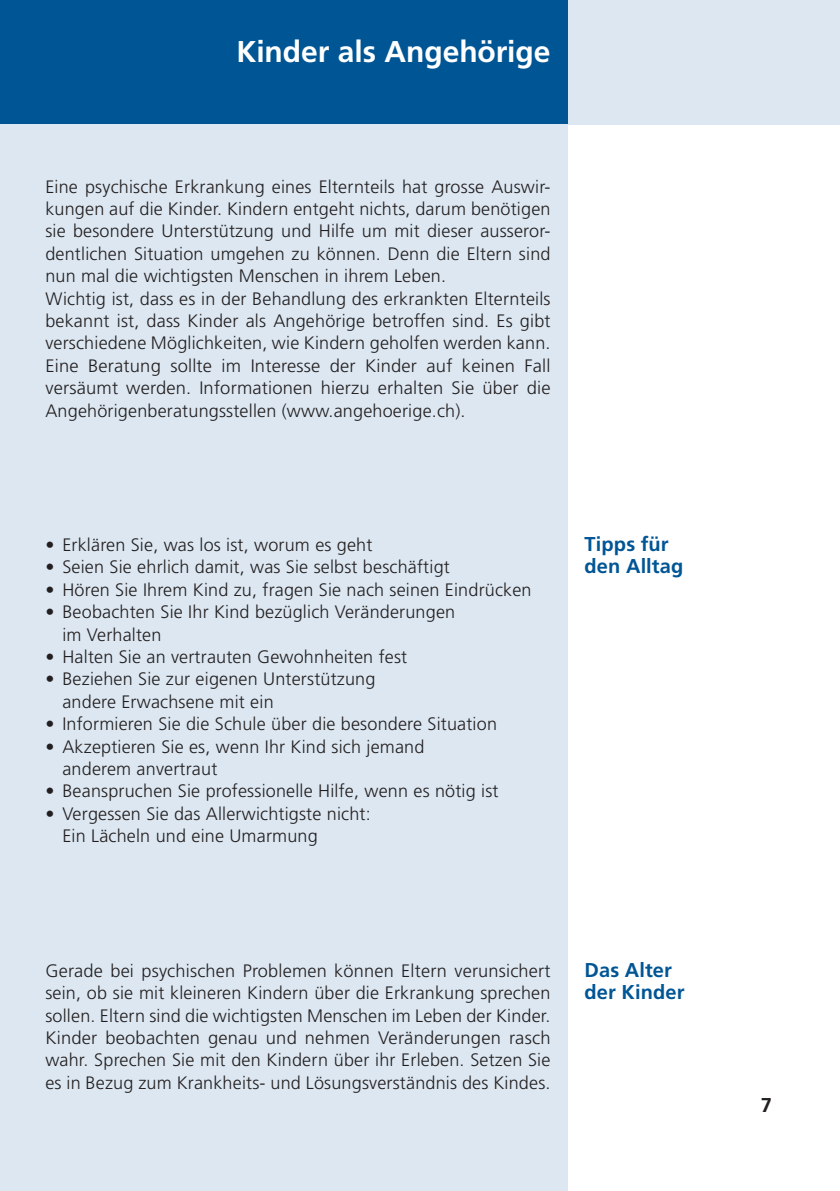
<style>
.page{position:relative;width:840px;height:1191px;background:#fff}
.page>*{position:absolute;margin:0;border:0;box-sizing:border-box;transform-origin:0 0}
.t1{font:700 30px "Frutiger LT Std";color:#fff}
.t2{font:700 20px/22.4px "Frutiger LT Std";letter-spacing:.005em;color:#005595}
.t3{font:700 20px "Frutiger LT Std";color:#231f20}
.t4{font:300 18px/22.4px "Frutiger LT Std";letter-spacing:.01em;color:#231f20}
</style>
<div class="page">
<div style="left:566px;top:0;width:273px;height:125px;background:#dce7f1"></div>
<div style="left:0;top:0;width:567px;height:125px;background:#005595"></div>
<div style="left:0;top:125px;width:567px;height:1066px;background:#dce7f1"></div>
<h1 class="t1" style="left:236px;top:34px;width:315px">Kinder als Angehörige</h1>
<p class="t4" style="left:45px;top:175px;width:506px">Eine psychische Erkrankung eines Elternteils hat grosse Auswir&shy;kungen auf die Kinder. Kindern entgeht nichts, darum benötigen sie besondere Unterstützung und Hilfe um mit dieser ausseror&shy;dentlichen Situation umgehen zu können. Denn die Eltern sind nun mal die wichtigsten Menschen in ihrem Leben.<br>Wichtig ist, dass es in der Behandlung des erkrankten Elternteils bekannt ist, dass Kinder als Angehörige betroffen sind. Es gibt verschiedene Möglichkeiten, wie Kindern geholfen werden kann.<br>Eine Beratung sollte im Interesse der Kinder auf keinen Fall versäumt werden. Informationen hierzu erhalten Sie über die Angehörigenberatungsstellen (www.angehoerige.ch).</p>
<p class="t4" style="left:45px;top:534px;width:328px">• Erklären Sie, was los ist, worum es geht</p>
<p class="t4" style="left:45px;top:556px;width:406px">• Seien Sie ehrlich damit, was Sie selbst beschäftigt</p>
<p class="t4" style="left:45px;top:579px;width:487px">• Hören Sie Ihrem Kind zu, fragen Sie nach seinen Eindrücken</p>
<p class="t4" style="left:62px;top:601px;width:394px;text-indent:-17px">• Beobachten Sie Ihr Kind bezüglich Veränderungen im Verhalten</p>
<p class="t4" style="left:45px;top:646px;width:363px">• Halten Sie an vertrauten Gewohnheiten fest</p>
<p class="t4" style="left:62px;top:668px;width:314px;text-indent:-17px">• Beziehen Sie zur eigenen Unterstützung andere Erwachsene mit ein</p>
<p class="t4" style="left:45px;top:713px;width:453px">• Informieren Sie die Schule über die besondere Situation</p>
<p class="t4" style="left:62px;top:735px;width:363px;text-indent:-17px">• Akzeptieren Sie es, wenn Ihr Kind sich jemand anderem anvertraut</p>
<p class="t4" style="left:45px;top:780px;width:454px">• Beanspruchen Sie professionelle Hilfe, wenn es nötig ist</p>
<p class="t4" style="left:62px;top:802px;width:310px;text-indent:-17px">• Vergessen Sie das Allerwichtigste nicht:<br>Ein Lächeln und eine Umarmung</p>
<p class="t2" style="left:584px;top:533px;width:100px">Tipps für den Alltag</p>
<p class="t4" style="left:45px;top:959px;width:506px;text-align:justify">Gerade bei psychischen Problemen können Eltern verunsichert sein, ob sie mit kleineren Kindern über die Erkrankung sprechen sollen. Eltern sind die wichtigsten Menschen im Leben der Kinder.<br>Kinder beobachten genau und nehmen Veränderungen rasch wahr. Sprechen Sie mit den Kindern über ihr Erleben. Setzen Sie es in Bezug zum Krankheits- und Lösungsverständnis des Kindes.</p>
<p class="t2" style="left:584px;top:958px;width:101px">Das Alter der Kinder</p>
<p class="t3" style="left:760px;top:1093px;width:13px">7</p>
</div>
